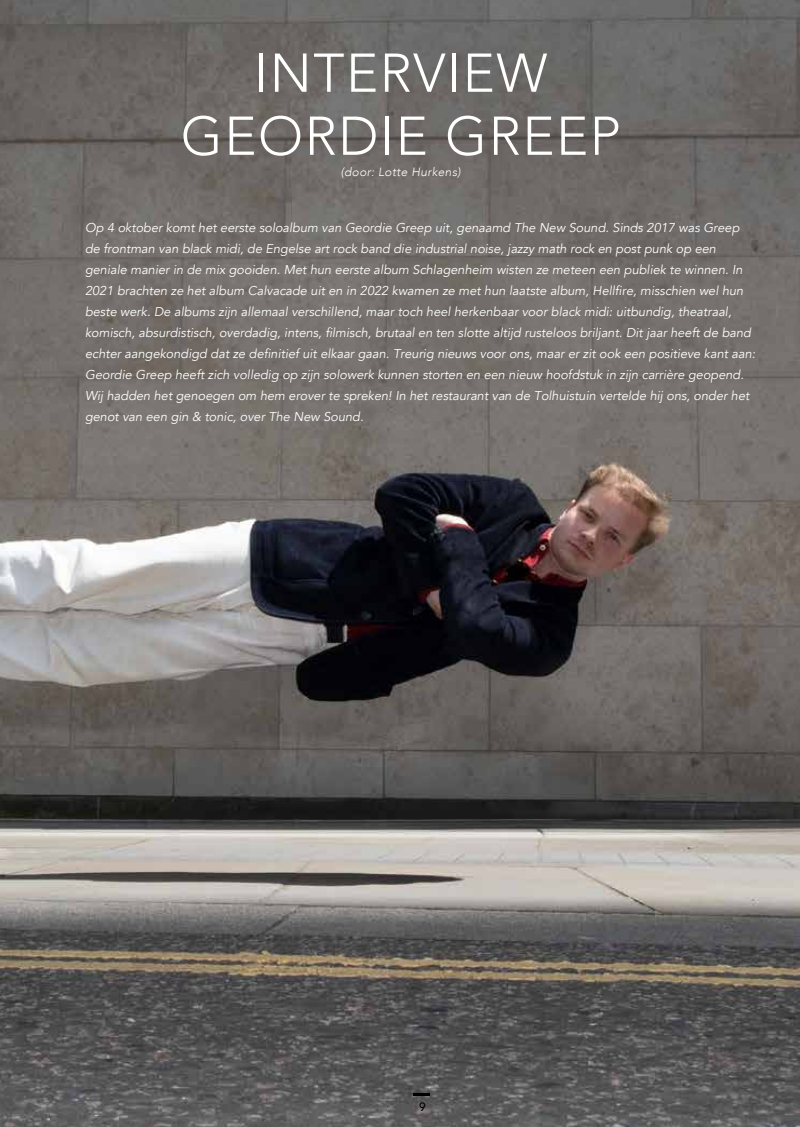
<style>
.page{position:relative;width:800px;height:1127px;background:#fff}
.page>*{position:absolute;margin:0;border:0;box-sizing:border-box;transform-origin:0 0}
.t1{font:300 54px/63px "Avenir";letter-spacing:.03em;color:#fff;text-align:center}
.t2{font:italic 12.75px/21px "Avenir";color:#fff}
.t3{font:italic 300 12px "Avenir";letter-spacing:.03em;color:#fff}
.t4{font:500 12px "Avenir";color:#000}
</style>
<div class="page">
<img style="left:0;top:0;width:799px;height:1127px">
<svg style="left:413px;top:1093px;width:17px;height:2px"></svg>
<h1 class="t1" style="left:181px;top:42px;width:441px">INTERVIEW<br>GEORDIE GREEP</h1>
<p class="t3" style="left:341px;top:165px;width:121px">(door: Lotte Hurkens)</p>
<p class="t2" style="left:85px;top:217px;width:671px">Op 4 oktober komt het eerste soloalbum van Geordie Greep uit, genaamd The New Sound. Sinds 2017 was Greep de frontman van black midi, de Engelse art rock band die industrial noise, jazzy math rock en post punk op een geniale manier in de mix gooiden. Met hun eerste album Schlagenheim wisten ze meteen een publiek te winnen. In 2021 brachten ze het album Calvacade uit en in 2022 kwamen ze met hun laatste album, Hellfire, misschien wel hun beste werk. De albums zijn allemaal verschillend, maar toch heel herkenbaar voor black midi: uitbundig, theatraal, komisch, absurdistisch, overdadig, intens, filmisch, brutaal en ten slotte altijd rusteloos briljant. Dit jaar heeft de band echter aangekondigd dat ze definitief uit elkaar gaan. Treurig nieuws voor ons, maar er zit ook een positieve kant aan:<br>Geordie Greep heeft zich volledig op zijn solowerk kunnen storten en een nieuw hoofdstuk in zijn carrière geopend.<br>Wij hadden het genoegen om hem erover te spreken! In het restaurant van de Tolhuistuin vertelde hij ons, onder het genot van een gin &amp; tonic, over The New Sound.</p>
<p class="t4" style="left:419px;top:1096px;width:8px">9</p>
</div>
